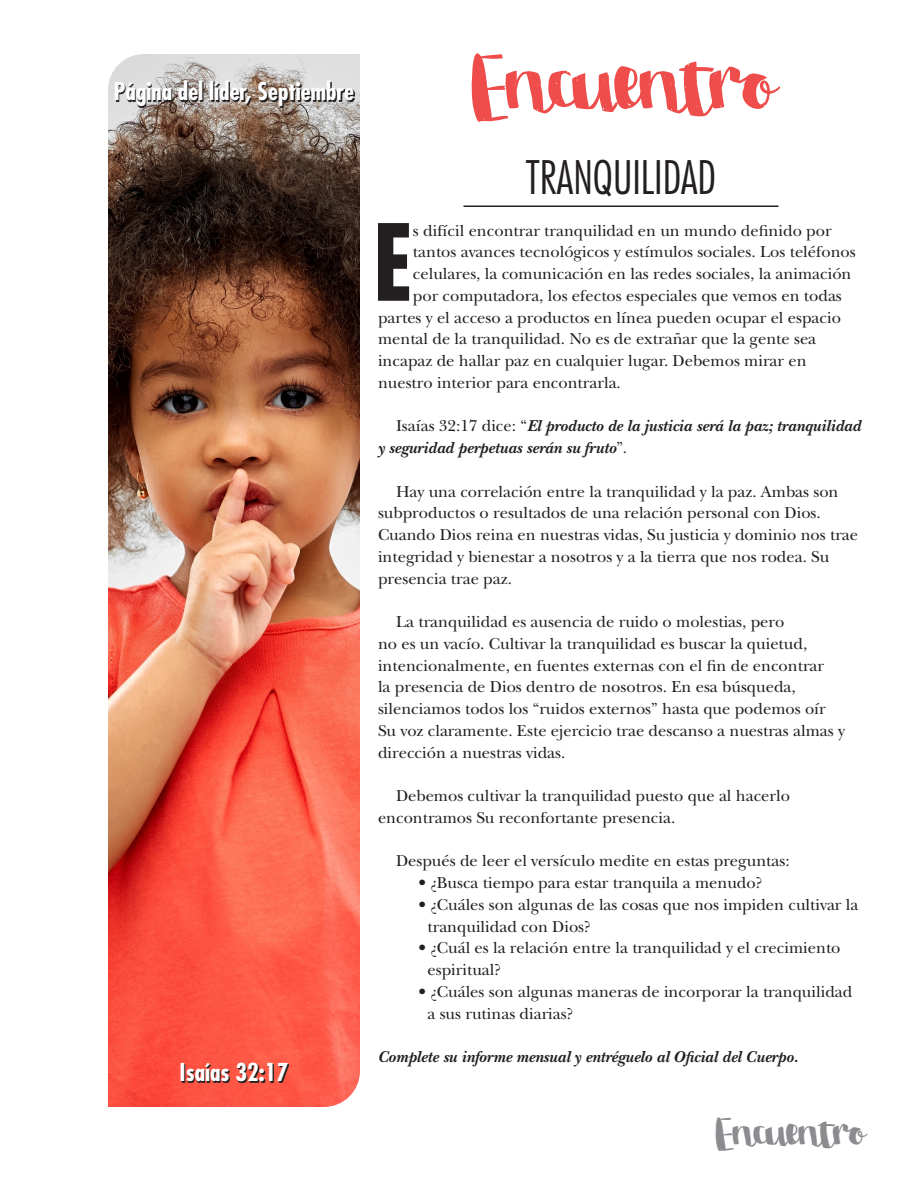
<style>
.page{position:relative;width:918px;height:1188px;background:#fff}
.page>*{position:absolute;margin:0;border:0;box-sizing:border-box;transform-origin:0 0}
.t1{font:700 condensed 103.05px "Futura";color:#231f20}
.t2{font:48px "Stella";color:#8a8c8f}
.t3{font:300 condensed 45px "Futura";color:#231f20}
.t4{font:700 condensed 24px "Futura";color:#fff}
.t5{font:16.5px/21.8px "New Baskerville";color:#231f20}
.t6{font:italic 700 16.5px/21.8px "New Baskerville";color:#231f20}
.s1{font-weight:400;font-style:normal}
</style>
<div class="page">
<img style="left:108px;top:54px;width:252px;height:1053px">
<hr style="left:464px;top:206px;width:314px;height:1px;background:#231f20">
<svg style="left:182px;top:1064px;width:107px;height:19px;background:#a33f35"></svg>
<svg style="left:471px;top:53px;width:309px;height:69px"></svg>
<svg style="left:116px;top:82px;width:239px;height:25px;background:#857f7b"></svg>
<p class="t4" style="left:114px;top:76px;width:242px">Página del líder, Septiembre</p>
<p class="t4" style="left:180px;top:1057px;width:110px">Isaías 32:17</p>
<p class="t3" style="left:526px;top:149px;width:192px">TRANQUILIDAD</p>
<p class="t1" style="left:373px;top:196px;width:42px">E</p>
<p class="t5" style="left:413px;top:219px;width:420px">s difícil encontrar tranquilidad en un mundo definido por</p>
<p class="t5" style="left:413px;top:241px;width:444px">tantos avances tecnológicos y estímulos sociales. Los teléfonos</p>
<p class="t5" style="left:413px;top:263px;width:440px">celulares, la comunicación en las redes sociales, la animación</p>
<p class="t5" style="left:413px;top:285px;width:430px">por computadora, los efectos especiales que vemos en todas</p>
<p class="t5" style="left:378px;top:306px;width:464px">partes y el acceso a productos en línea pueden ocupar el espacio</p>
<p class="t5" style="left:378px;top:328px;width:440px">mental de la tranquilidad. No es de extrañar que la gente sea</p>
<p class="t5" style="left:378px;top:350px;width:430px">incapaz de hallar paz en cualquier lugar. Debemos mirar en</p>
<p class="t5" style="left:378px;top:372px;width:244px">nuestro interior para encontrarla.</p>
<p class="t6" style="left:378px;top:415px;width:485px;text-indent:18px"><span class="s1">Isaías 32:17 dice: “</span>El producto de la justicia será la paz; tranquilidad y seguridad perpetuas serán su fruto<span class="s1">”.</span></p>
<p class="t5" style="left:378px;top:480px;width:482px;text-indent:18px">Hay una correlación entre la tranquilidad y la paz. Ambas son subproductos o resultados de una relación personal con Dios.<br>Cuando Dios reina en nuestras vidas, Su justicia y dominio nos trae integridad y bienestar a nosotros y a la tierra que nos rodea. Su presencia trae paz.</p>
<p class="t5" style="left:378px;top:611px;width:468px;text-indent:18px">La tranquilidad es ausencia de ruido o molestias, pero<br>no es un vacío. Cultivar la tranquilidad es buscar la quietud, intencionalmente, en fuentes externas con el fin de encontrar<br>la presencia de Dios dentro de nosotros. En esa búsqueda, silenciamos todos los “ruidos externos” hasta que podemos oír Su voz claramente. Este ejercicio trae descanso a nuestras almas y dirección a nuestras vidas.</p>
<p class="t5" style="left:378px;top:785px;width:414px;text-indent:18px">Debemos cultivar la tranquilidad puesto que al hacerlo encontramos Su reconfortante presencia.</p>
<p class="t5" style="left:396px;top:850px;width:395px">Después de leer el versículo medite en estas preguntas:</p>
<p class="t5" style="left:418px;top:872px;width:345px">• ¿Busca tiempo para estar tranquila a menudo?</p>
<p class="t5" style="left:428px;top:894px;width:432px;text-indent:-9px">• ¿Cuáles son algunas de las cosas que nos impiden cultivar la tranquilidad con Dios?</p>
<p class="t5" style="left:428px;top:937px;width:415px;text-indent:-9px">• ¿Cuál es la relación entre la tranquilidad y el crecimiento espiritual?</p>
<p class="t5" style="left:428px;top:981px;width:426px;text-indent:-9px">• ¿Cuáles son algunas maneras de incorporar la tranquilidad a sus rutinas diarias?</p>
<p class="t6" style="left:378px;top:1046px;width:422px">Complete su informe mensual y entréguelo al Oficial del Cuerpo.</p>
<p class="t2" style="left:715px;top:1107px;width:151px">Encuentro</p>
</div>
